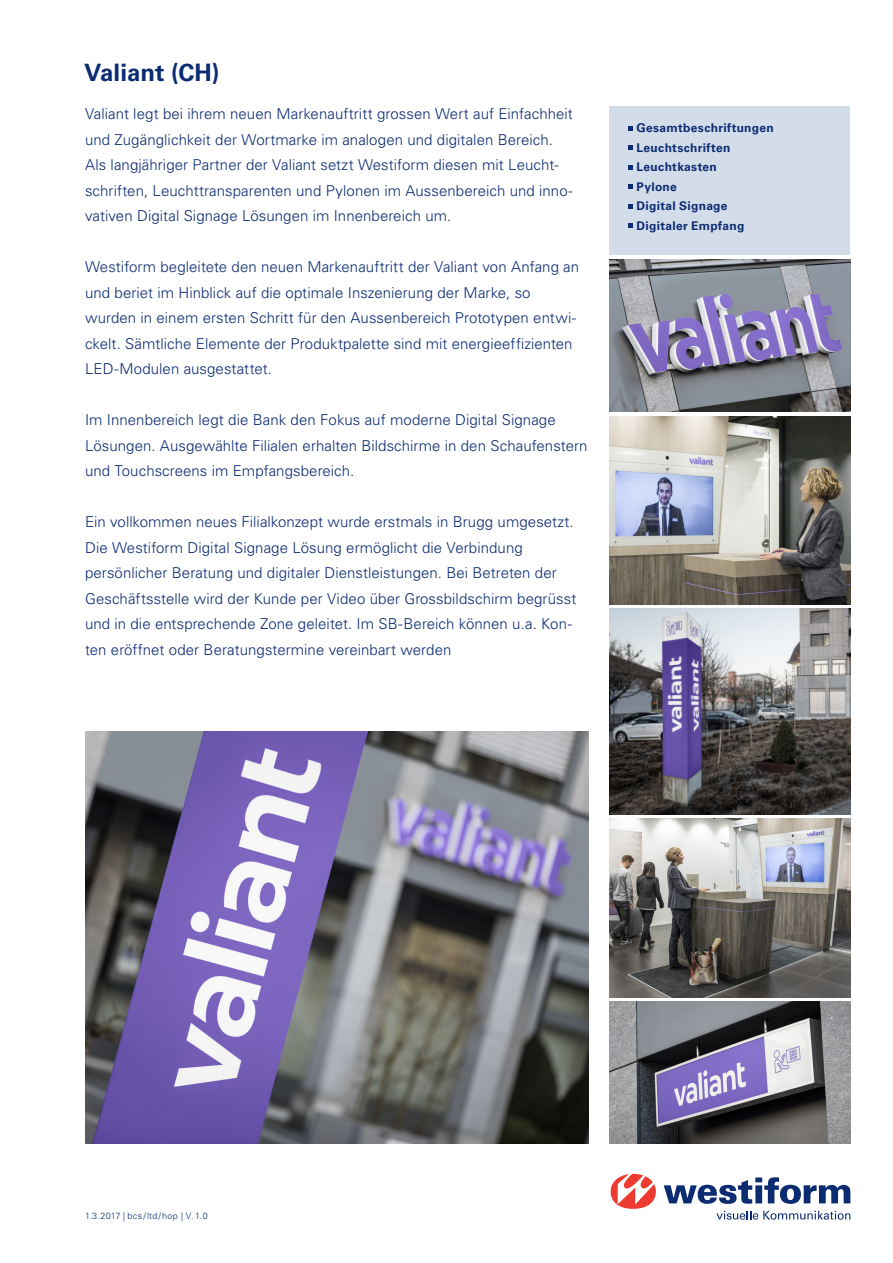
<style>
.page{position:relative;width:893px;height:1263px;background:#fff}
.page>*{position:absolute;margin:0;border:0;box-sizing:border-box;transform-origin:0 0}
.t1{font:700 24px "Univers LT Std";color:#0c2c72}
.t2{font:300 15px/25.5px "Univers LT Std";letter-spacing:.005em;color:#0c2c72}
.t3{font:700 12px/19.5px "Univers LT Std";letter-spacing:.025em;color:#0c2c72}
.t4{font:300 9px "Univers LT Std";letter-spacing:.025em;color:#0c2c72}
</style>
<div class="page">
<div style="left:609px;top:106px;width:241px;height:149px;background:#d3dce9"></div>
<svg style="left:628px;top:126px;width:4px;height:4px"></svg>
<svg style="left:628px;top:145px;width:4px;height:5px"></svg>
<svg style="left:628px;top:165px;width:4px;height:4px"></svg>
<svg style="left:628px;top:184px;width:4px;height:5px"></svg>
<svg style="left:628px;top:204px;width:4px;height:4px"></svg>
<svg style="left:628px;top:223px;width:4px;height:5px"></svg>
<img style="left:85px;top:731px;width:503px;height:413px">
<img style="left:609px;top:416px;width:241px;height:188px">
<img style="left:609px;top:819px;width:241px;height:178px">
<img style="left:609px;top:1002px;width:241px;height:142px">
<img style="left:609px;top:609px;width:241px;height:205px">
<img style="left:609px;top:259px;width:241px;height:153px">
<svg style="left:611px;top:1174px;width:45px;height:35px"></svg>
<svg style="left:716px;top:1211px;width:134px;height:9px"></svg>
<svg style="left:664px;top:1177px;width:186px;height:27px"></svg>
<h1 class="t1" style="left:84px;top:59px;width:137px">Valiant (CH)</h1>
<p class="t2" style="left:85px;top:101px;width:489px">Valiant legt bei ihrem neuen Markenauftritt grossen Wert auf Einfachheit und Zugänglichkeit der Wortmarke im analogen und digitalen Bereich.<br>Als langjähriger Partner der Valiant setzt Westiform diesen mit Leucht&shy;schriften, Leuchttransparenten und Pylonen im Aussenbereich und inno&shy;vativen Digital Signage Lösungen im Innenbereich um.</p>
<p class="t2" style="left:85px;top:254px;width:496px">Westiform begleitete den neuen Markenauftritt der Valiant von Anfang an und beriet im Hinblick auf die optimale Inszenierung der Marke, so wurden in einem ersten Schritt für den Aussenbereich Prototypen entwi&shy;ckelt. Sämtliche Elemente der Produktpalette sind mit energieeffizienten LED-Modulen ausgestattet.</p>
<p class="t2" style="left:85px;top:407px;width:504px">Im Innenbereich legt die Bank den Fokus auf moderne Digital Signage<br>Lösungen. Ausgewählte Filialen erhalten Bildschirme in den Schaufenstern und Touchscreens im Empfangsbereich.</p>
<p class="t2" style="left:85px;top:509px;width:493px">Ein vollkommen neues Filialkonzept wurde erstmals in Brugg umgesetzt.<br>Die Westiform Digital Signage Lösung ermöglicht die Verbindung persönlicher Beratung und digitaler Dienstleistungen. Bei Betreten der Geschäftsstelle wird der Kunde per Video über Grossbildschirm begrüsst und in die entsprechende Zone geleitet. Im SB-Bereich können u.a. Kon&shy;ten eröffnet oder Beratungstermine vereinbart werden</p>
<p class="t3" style="left:637px;top:118px;width:139px">Gesamtbeschriftungen<br>Leuchtschriften<br>Leuchtkasten<br>Pylone<br>Digital Signage<br>Digitaler Empfang</p>
<p class="t4" style="left:85px;top:1211px;width:124px">1.3.2017 | bcs/ltd/hop | V. 1.0</p>
</div>
